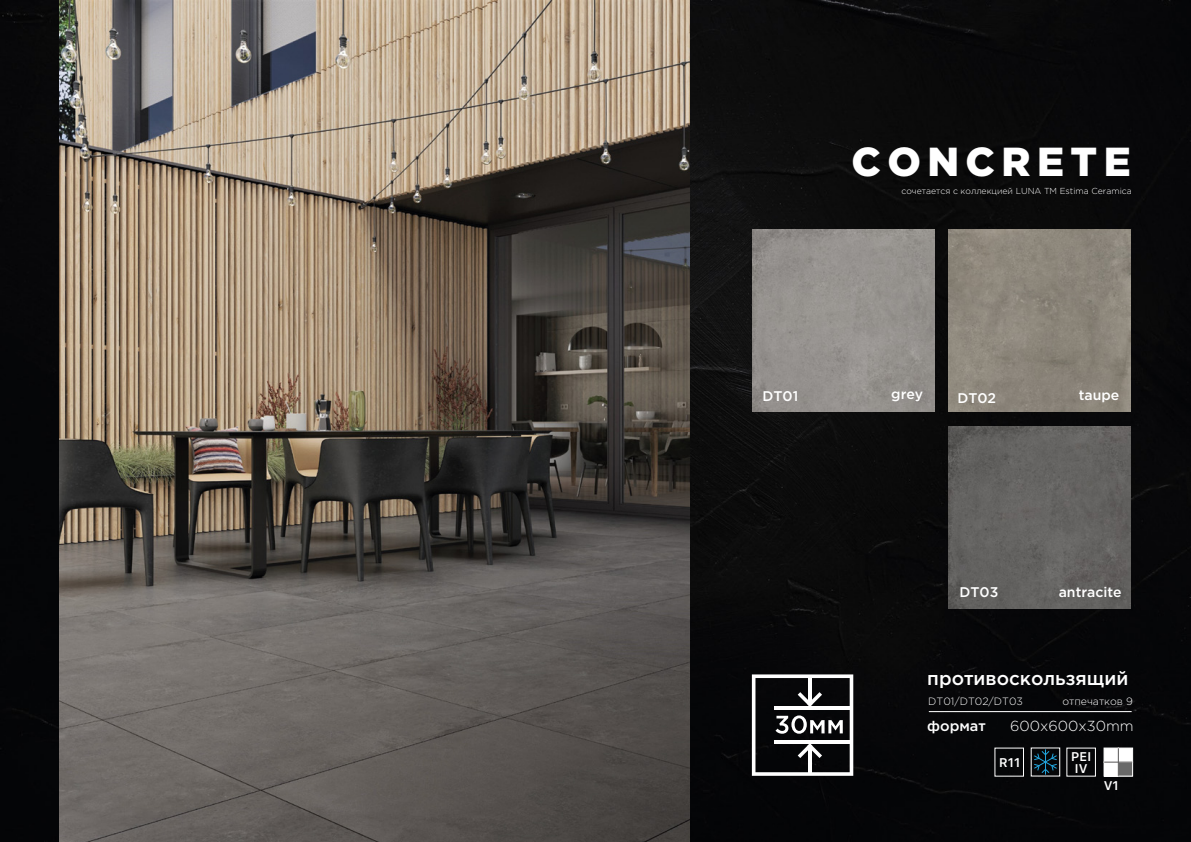
<style>
.page{position:relative;width:1191px;height:842px;background:#080809}
.page>*{position:absolute;margin:0;border:0;box-sizing:border-box;transform-origin:0 0}
.t1{font:900 40.5px "Gotham Pro";letter-spacing:.16em;color:#fff}
.t2{font:500 18.9px "Gotham Pro";color:#fff}
.t3{font:300 14.5px "Gotham Pro";color:#fff}
.t4{font:500 14.5px "Gotham Pro";color:#fff}
.t5{font:500 14px "Gotham Pro";color:#fff}
.t6{font:600 12.5px "SFUI Text";color:#fff}
.t7{font:300 10.6px "Gotham Pro";color:#fff}
.t8{font:300 8.7px "Gotham Pro";color:#fff}
</style>
<div class="page">
<img style="left:59px;top:0;width:630px;height:842px">
<img style="left:948px;top:426px;width:182px;height:182px">
<img style="left:948px;top:230px;width:182px;height:182px">
<img style="left:752px;top:230px;width:182px;height:182px">
<hr style="left:929px;top:711px;width:202px;height:1px;background:#fff">
<svg style="left:1030px;top:747px;width:30px;height:29px"></svg>
<svg style="left:1103px;top:748px;width:1px;height:14px"></svg>
<svg style="left:1104px;top:748px;width:28px;height:28px"></svg>
<svg style="left:752px;top:674px;width:101px;height:102px"></svg>
<h1 class="t1" style="left:851px;top:138px;width:281px">CONCRETE</h1>
<p class="t8" style="left:901px;top:186px;width:232px">сочетается с коллекцией LUNA TM Estima Ceramica</p>
<h3 class="t5" style="left:891px;top:386px;width:34px">grey</h3>
<h3 class="t5" style="left:1078px;top:387px;width:42px">taupe</h3>
<h3 class="t5" style="left:762px;top:389px;width:37px">DT01</h3>
<h3 class="t5" style="left:957px;top:390px;width:40px">DT02</h3>
<h3 class="t5" style="left:959px;top:584px;width:40px">DT03</h3>
<h3 class="t5" style="left:1058px;top:584px;width:64px">antracite</h3>
<h2 class="t2" style="left:927px;top:667px;width:203px">противоскользящий</h2>
<h3 class="t4" style="left:927px;top:717px;width:60px">формат</h3>
<p class="t7" style="left:928px;top:695px;width:96px">DT01/DT02/DT03</p>
<h3 class="t3" style="left:1010px;top:718px;width:125px">600x600x30mm</h3>
<h3 class="t6" style="left:1071px;top:747px;width:21px">PEI</h3>
<h3 class="t6" style="left:999px;top:753px;width:22px">R11</h3>
<h3 class="t6" style="left:1074px;top:759px;width:15px">IV</h3>
<h3 class="t6" style="left:1103px;top:777px;width:17px">V1</h3>
<p class="t7" style="left:1062px;top:695px;width:72px">отпечатков 9</p>
</div>
